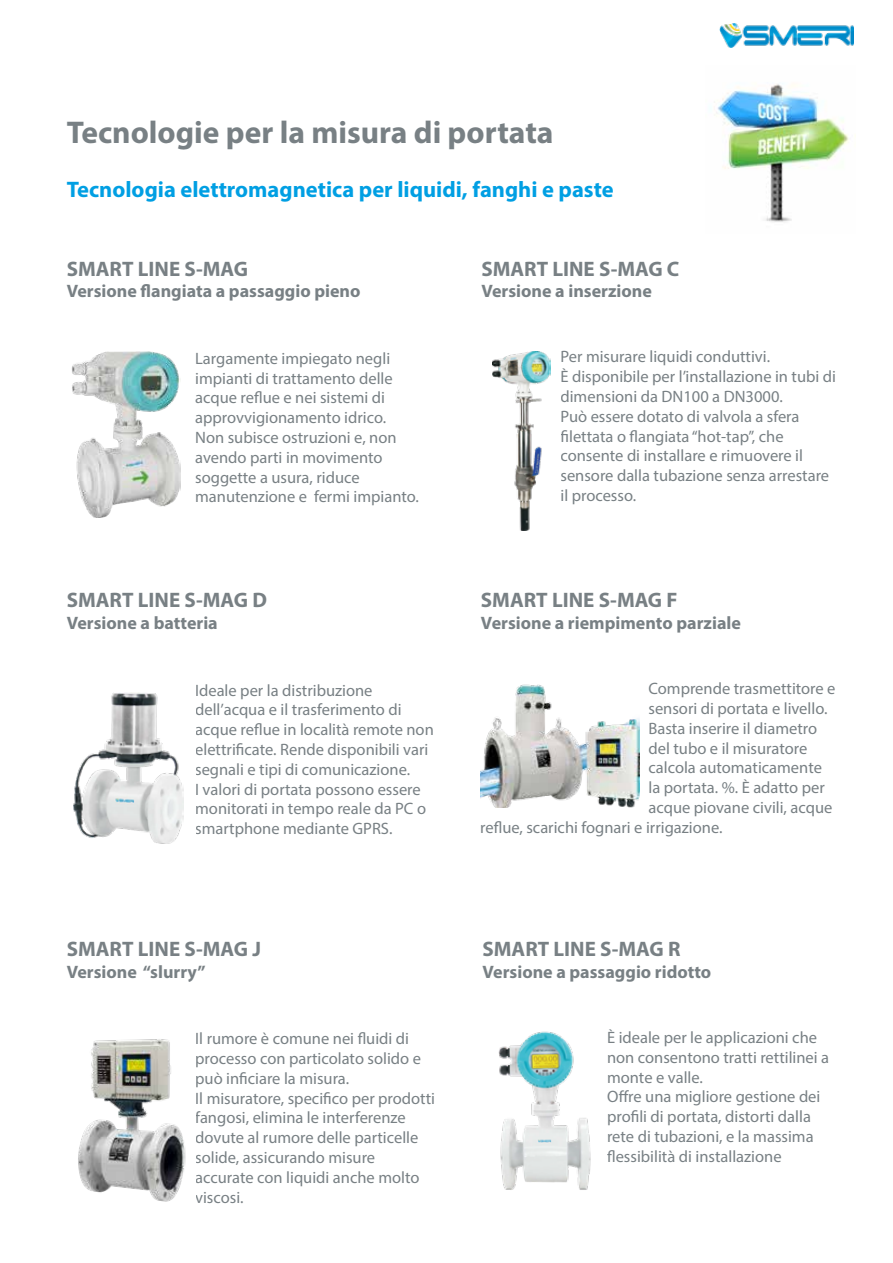
<style>
.page{position:relative;width:893px;height:1263px;background:#fff}
.page>*{position:absolute;margin:0;border:0;box-sizing:border-box;transform-origin:0 0}
.t1{font:700 31.5px "Myriad Pro";color:#788084}
.t2{font:700 22.5px "Myriad Pro";color:#009fe3}
.t3{font:700 21px "Myriad Pro";color:#788084}
.t4{font:700 18px "Myriad Pro";color:#788084}
.t5{font:16.5px/19.8px "Myriad Pro";color:#788084}
</style>
<div class="page">
<img style="left:72px;top:351px;width:109px;height:166px">
<img style="left:492px;top:351px;width:59px;height:180px">
<img style="left:74px;top:692px;width:109px;height:151px">
<img style="left:481px;top:684px;width:159px;height:124px">
<img style="left:78px;top:1039px;width:108px;height:163px">
<img style="left:498px;top:1031px;width:93px;height:159px">
<img style="left:719px;top:24px;width:135px;height:23px">
<img style="left:710px;top:84px;width:139px;height:138px">
<h1 class="t1" style="left:67px;top:112px;width:488px">Tecnologie per la misura di portata</h1>
<h2 class="t2" style="left:67px;top:174px;width:548px">Tecnologia elettromagnetica per liquidi, fanghi e paste</h2>
<p class="t3" style="left:67px;top:255px;width:183px">SMART LINE S-MAG</p>
<p class="t4" style="left:67px;top:280px;width:295px">Versione flangiata a passaggio pieno</p>
<p class="t3" style="left:481px;top:255px;width:200px">SMART LINE S-MAG C</p>
<p class="t4" style="left:481px;top:280px;width:172px">Versione a inserzione</p>
<p class="t5" style="left:195px;top:348px;width:225px">Largamente impiegato negli impianti di trattamento delle acque reflue e nei sistemi di approvvigionamento idrico.<br>Non subisce ostruzioni e, non avendo parti in movimento soggette a usura, riduce manutenzione e fermi impianto.</p>
<p class="t5" style="left:560px;top:347px;width:277px">Per misurare liquidi conduttivi.<br>È disponibile per l’installazione in tubi di dimensioni da DN100 a DN3000.<br>Può essere dotato di valvola a sfera filettata o flangiata “hot-tap”, che consente di installare e rimuovere il sensore dalla tubazione senza arrestare il processo.</p>
<p class="t3" style="left:67px;top:587px;width:202px">SMART LINE S-MAG D</p>
<p class="t4" style="left:67px;top:611px;width:153px">Versione a batteria</p>
<p class="t3" style="left:481px;top:587px;width:198px">SMART LINE S-MAG F</p>
<p class="t4" style="left:481px;top:611px;width:261px">Versione a riempimento parziale</p>
<p class="t5" style="left:195px;top:680px;width:240px">Ideale per la distribuzione dell’acqua e il trasferimento di acque reflue in località remote non elettrificate. Rende disponibili vari segnali e tipi di comunicazione.<br>I valori di portata possono essere monitorati in tempo reale da PC o smartphone mediante GPRS.</p>
<p class="t5" style="left:648px;top:678px;width:189px">Comprende trasmettitore e</p>
<p class="t5" style="left:648px;top:698px;width:180px">sensori di portata e livello.</p>
<p class="t5" style="left:648px;top:718px;width:170px">Basta inserire il diametro</p>
<p class="t5" style="left:648px;top:738px;width:160px">del tubo e il misuratore</p>
<p class="t5" style="left:648px;top:758px;width:175px">calcola automaticamente</p>
<p class="t5" style="left:648px;top:777px;width:178px">la portata. %. È adatto per</p>
<p class="t5" style="left:648px;top:797px;width:185px">acque piovane civili, acque</p>
<p class="t5" style="left:480px;top:817px;width:244px">reflue, scarichi fognari e irrigazione.</p>
<p class="t3" style="left:67px;top:935px;width:196px">SMART LINE S-MAG J</p>
<p class="t4" style="left:67px;top:960px;width:140px">Versione “slurry”</p>
<p class="t3" style="left:483px;top:935px;width:200px">SMART LINE S-MAG R</p>
<p class="t4" style="left:483px;top:960px;width:230px">Versione a passaggio ridotto</p>
<p class="t5" style="left:195px;top:1028px;width:241px">Il rumore è comune nei fluidi di processo con particolato solido e può inficiare la misura.<br>Il misuratore, specifico per prodotti fangosi, elimina le interferenze dovute al rumore delle particelle solide, assicurando misure accurate con liquidi anche molto viscosi.</p>
<p class="t5" style="left:607px;top:1027px;width:224px">È ideale per le applicazioni che non consentono tratti rettilinei a monte e valle.<br>Offre una migliore gestione dei profili di portata, distorti dalla rete di tubazioni, e la massima flessibilità di installazione</p>
</div>
